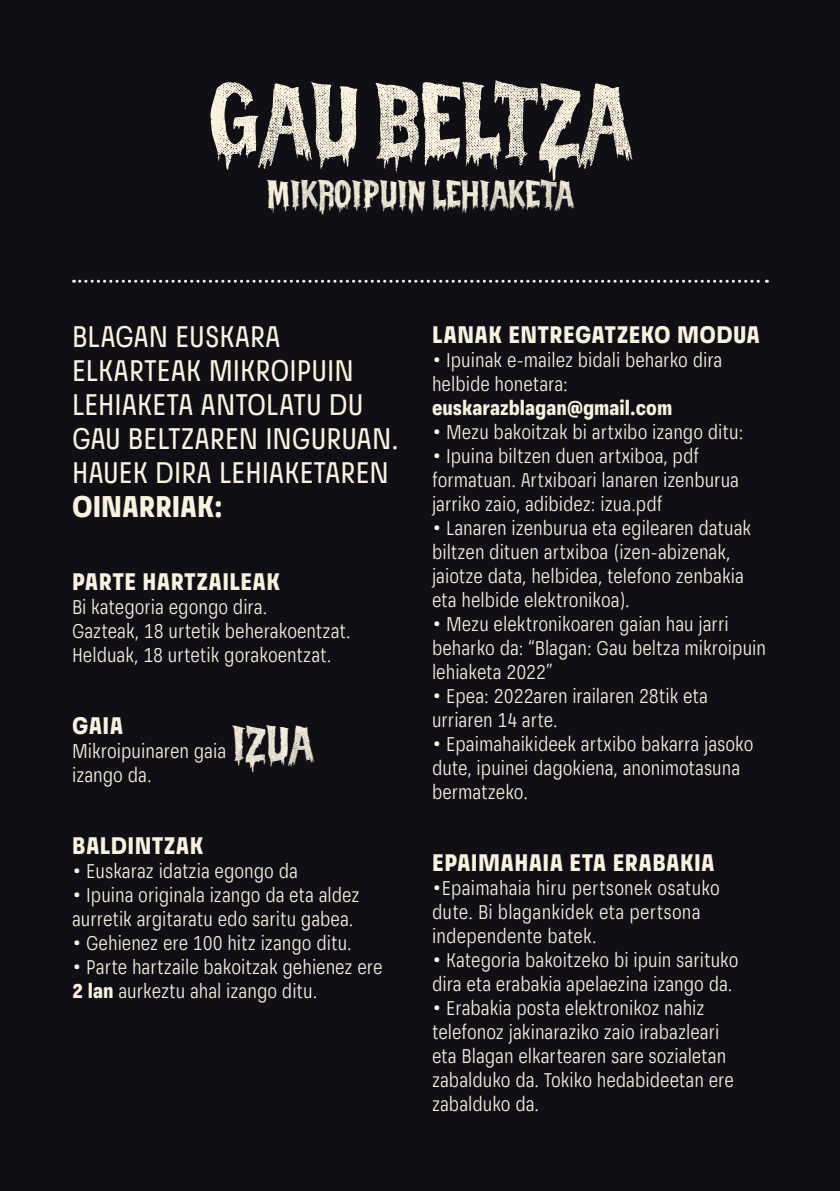
<style>
.page{position:relative;width:840px;height:1191px;background:#fff}
.page>*{position:absolute;margin:0;border:0;box-sizing:border-box;transform-origin:0 0}
.t1{font:96px "Halloweek";letter-spacing:-.04em;color:#f8f2df}
.t2{font:46px "Halloweek";color:#f8f2df}
.t3{font:35px "Halloweek";letter-spacing:-.04em;color:#f8f2df}
.t4{font:30px/34px "Grandis Condensed";color:#f8f2df}
.t5{font:700 30px "Grandis Condensed";color:#f8f2df}
.t6{font:700 24px "Grandis Condensed";letter-spacing:.015em;color:#f8f2df}
.t7{font:300 20px/24px "Grandis Condensed";color:#f8f2df}
.t8{font:700 20px "Grandis Condensed";color:#f8f2df}
.s1{font-weight:700}
</style>
<div class="page">
<div style="left:0;top:0;width:839px;height:1191px;background:#110f16"></div>
<svg style="left:74px;top:280px;width:693px;height:3px"></svg>
<h1 class="t1" style="left:207px;top:63px;width:426px">GAU BELTZA</h1>
<h3 class="t3" style="left:266px;top:173px;width:309px">MIKROIPUIN LEHIAKETA</h3>
<h3 class="t4" style="left:72px;top:319px;width:328px">BLAGAN EUSKARA<br>ELKARTEAK MIKROIPUIN<br>LEHIAKETA ANTOLATU DU<br>GAU BELTZAREN INGURUAN.<br>HAUEK DIRA LEHIAKETAREN</h3>
<h3 class="t5" style="left:72px;top:487px;width:152px">OINARRIAK:</h3>
<p class="t6" style="left:72px;top:565px;width:195px">PARTE HARTZAI LEAK</p>
<p class="t7" style="left:72px;top:594px;width:280px">Bi kategoria egongo dira.<br>Gazteak, 18 urtetik beherakoentzat.<br>Helduak, 18 urtetik gorakoentzat.</p>
<p class="t6" style="left:72px;top:709px;width:29px">GAIA</p>
<p class="t7" style="left:72px;top:738px;width:155px">Mikroipuinaren gaia</p>
<h2 class="t2" style="left:231px;top:715px;width:84px">IZUA</h2>
<p class="t7" style="left:72px;top:762px;width:81px">izango da.</p>
<p class="t6" style="left:72px;top:829px;width:118px">BALDINTZAK</p>
<p class="t7" style="left:72px;top:858px;width:227px">• Euskaraz idatzia egongo da</p>
<p class="t7" style="left:72px;top:882px;width:289px">• Ipuina originala izango da eta aldez aurretik argitaratu edo saritu gabea.</p>
<p class="t7" style="left:72px;top:930px;width:281px">• Gehienez ere 100 hitz izango ditu.</p>
<p class="t7" style="left:72px;top:954px;width:312px">• Parte hartzaile bakoitzak gehienez ere<br><span class="s1">2 LAN</span> aurkeztu ahal izango ditu.</p>
<p class="t6" style="left:432px;top:319px;width:329px">LANAK ENTREGATZEKO MODUA</p>
<p class="t7" style="left:432px;top:347px;width:292px">• Ipuinak e-mailez bidali beharko dira helbide honetara:</p>
<p class="t8" style="left:432px;top:395px;width:241px">EUSKARAZBLAGAN@GMAIL.COM</p>
<p class="t7" style="left:432px;top:419px;width:313px">• Mezu bakoitzak bi artxibo izango ditu:</p>
<p class="t7" style="left:432px;top:443px;width:308px">• Ipuina biltzen duen artxiboa, pdf formatuan. Artxiboari lanaren izenburua jarriko zaio, adibidez: izua.pdf</p>
<p class="t7" style="left:432px;top:515px;width:321px">• Lanaren izenburua eta egilearen datuak biltzen dituen artxiboa (izen-abizenak, jaiotze data, helbidea, telefono zenbakia eta helbide elektronikoa).</p>
<p class="t7" style="left:432px;top:611px;width:335px">• Mezu elektronikoaren gaian hau jarri beharko da: “Blagan: Gau beltza mikroipuin lehiaketa 2022”</p>
<p class="t7" style="left:432px;top:683px;width:277px">• Epea: 2022aren irailaren 28tik eta urriaren 14 arte.</p>
<p class="t7" style="left:432px;top:731px;width:323px">• Epaimahaikideek artxibo bakarra jasoko dute, ipuinei dagokiena, anonimotasuna bermatzeko.</p>
<p class="t6" style="left:432px;top:847px;width:15px">EPAIMA</p>
<p class="t6" style="left:514px;top:847px;width:24px">HAIA</p>
<p class="t6" style="left:569px;top:847px;width:69px">ETA ERABAKIA</p>
<p class="t7" style="left:432px;top:875px;width:289px">•Epaimahaia hiru pertsonek osatuko dute. Bi blagankidek eta pertsona independente batek.</p>
<p class="t7" style="left:432px;top:947px;width:308px">• Kategoria bakoitzeko bi ipuin sarituko dira eta erabakia apelaezina izango da.</p>
<p class="t7" style="left:432px;top:995px;width:303px">• Erabakia posta elektronikoz nahiz telefonoz jakinaraziko zaio irabazleari eta Blagan elkartearen sare sozialetan zabalduko da. Tokiko hedabideetan ere zabalduko da.</p>
</div>
